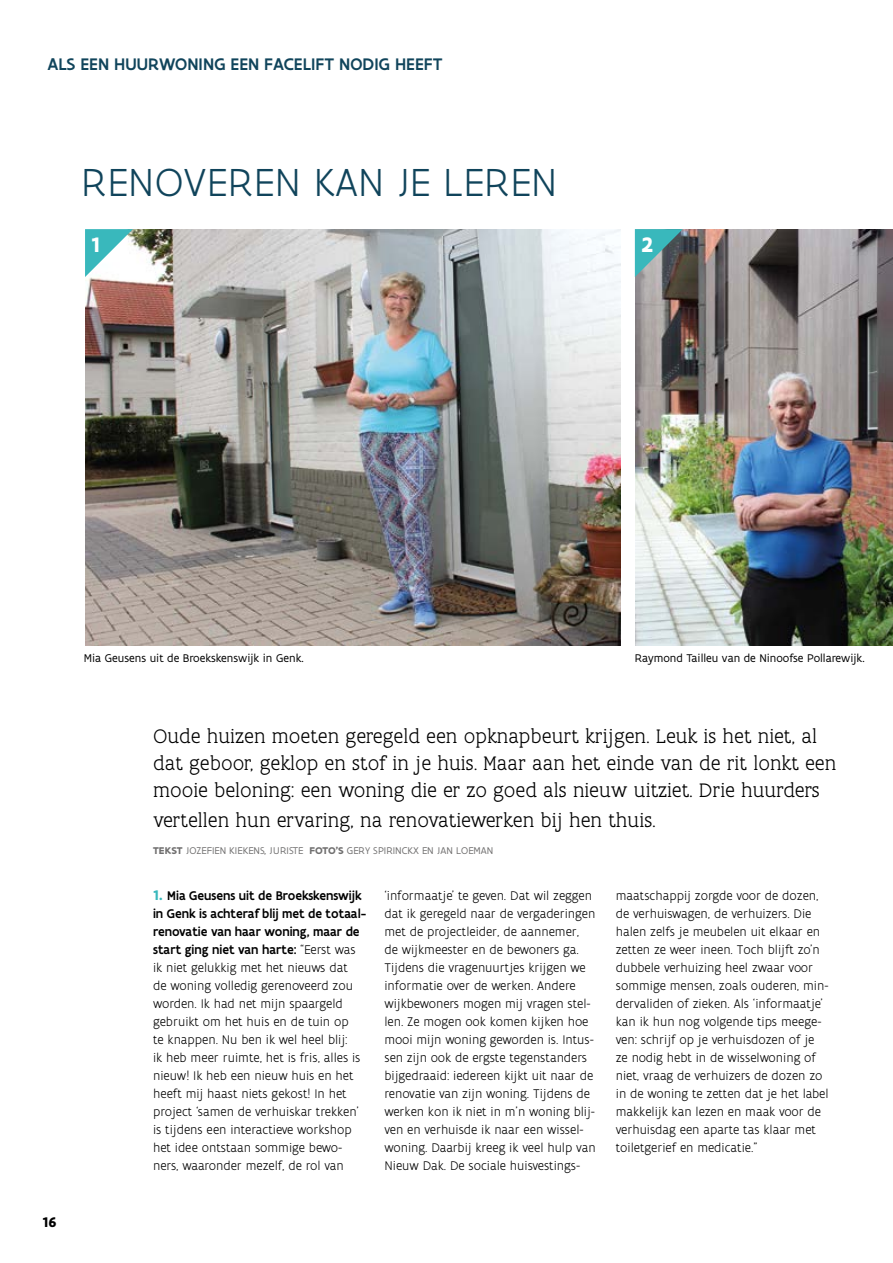
<style>
.page{position:relative;width:893px;height:1263px;background:#fff}
.page>*{position:absolute;margin:0;border:0;box-sizing:border-box;transform-origin:0 0}
.t1{font:300 42px "Flanders Art Sans";letter-spacing:.005em;color:#10445b}
.t2{font:700 22.5px "Flanders Art Sans";color:#fff}
.t3{font:300 21px/27px "Flanders Art Serif";color:#000}
.t4{font:500 18px "Flanders Art Sans";letter-spacing:.005em;color:#10445b}
.t5{font:700 15px "Flanders Art Sans";color:#000}
.t6{font:300 13.5px/18px "Flanders Art Sans";color:#000}
.t7{font:12px "Flanders Art Sans";color:#000}
.t8{font:10.5px "Flanders Art Sans";letter-spacing:.005em;color:#706f6f}
.s1{font-weight:700}
.s2{font-weight:700;font-size:15px;color:#39b8bc}
.s3{font-weight:500}
</style>
<div class="page">
<img style="left:636px;top:230px;width:257px;height:416px">
<img style="left:85px;top:229px;width:535px;height:417px">
<svg style="left:85px;top:229px;width:48px;height:48px"></svg>
<svg style="left:635px;top:229px;width:48px;height:48px;background:#549295"></svg>
<h3 class="t4" style="left:47px;top:53px;width:397px">ALS EEN HUURWONING EEN FACELIFT NODIG HEEFT</h3>
<h1 class="t1" style="left:81px;top:157px;width:478px">RENOVEREN KAN JE LEREN</h1>
<h2 class="t2" style="left:91px;top:230px;width:10px">1</h2>
<h2 class="t2" style="left:641px;top:230px;width:13px">2</h2>
<p class="t7" style="left:84px;top:650px;width:221px">Mia Geusens uit de Broekskenswijk in Genk.</p>
<p class="t7" style="left:635px;top:650px;width:231px">Raymond Tailleu van de Ninoofse Pollarewijk.</p>
<h3 class="t3" style="left:153px;top:723px;width:685px">Oude huizen moeten geregeld een opknapbeurt krijgen. Leuk is het niet, al dat geboor, geklop en stof in je huis. Maar aan het einde van de rit lonkt een mooie beloning: een woning die er zo goed als nieuw uitziet. Drie huurders</h3>
<h3 class="t3" style="left:153px;top:807px;width:504px">vertellen hun ervaring, na renovatiewerken bij hen thuis.</h3>
<p class="t8" style="left:153px;top:844px;width:342px"><span class="s1">TEKST</span> JOZEFIEN KIEKENS, JURISTE <span class="s1">FOTO’S</span> GERY SPIRINCKX EN JAN LOEMAN</p>
<p class="t5" style="left:43px;top:1213px;width:16px">16</p>
<p class="t6" style="left:153px;top:887px;width:215px"><span class="s2">1.</span> <span class="s3">Mia Geusens uit de Broekskenswijk in Genk is achteraf blij met de totaal&shy;renovatie van haar woning, maar de start ging niet van harte:</span> “Eerst was ik niet gelukkig met het nieuws dat<br>de woning volledig gerenoveerd zou worden. Ik had net mijn spaargeld gebruikt om het huis en de tuin op<br>te knappen. Nu ben ik wel heel blij:<br>ik heb meer ruimte, het is fris, alles is nieuw! Ik heb een nieuw huis en het heeft mij haast niets gekost! In het project ‘samen de verhuiskar trekken’ is tijdens een interactieve workshop het idee ontstaan sommige bewo&shy;ners, waaronder mezelf, de rol van</p>
<p class="t6" style="left:384px;top:887px;width:213px">‘informaatje’ te geven. Dat wil zeggen dat ik geregeld naar de vergaderingen met de projectleider, de aannemer, de wijkmeester en de bewoners ga.<br>Tijdens die vragenuurtjes krijgen we informatie over de werken. Andere wijkbewoners mogen mij vragen stel&shy;len. Ze mogen ook komen kijken hoe mooi mijn woning geworden is. Intus&shy;sen zijn ook de ergste tegenstanders bijgedraaid: iedereen kijkt uit naar de renovatie van zijn woning. Tijdens de werken kon ik niet in m’n woning blij&shy;ven en verhuisde ik naar een wissel&shy;woning. Daarbij kreeg ik veel hulp van Nieuw Dak. De sociale huisvestings-</p>
<p class="t6" style="left:616px;top:887px;width:214px">maatschappij zorgde voor de dozen, de verhuiswagen, de verhuizers. Die halen zelfs je meubelen uit elkaar en zetten ze weer ineen. Toch blijft zo’n dubbele verhuizing heel zwaar voor sommige mensen, zoals ouderen, min&shy;dervaliden of zieken. Als ‘informaatje’ kan ik hun nog volgende tips meege&shy;ven: schrijf op je verhuisdozen of je ze nodig hebt in de wisselwoning of niet, vraag de verhuizers de dozen zo in de woning te zetten dat je het label makkelijk kan lezen en maak voor de verhuisdag een aparte tas klaar met toiletgerief en medicatie.”</p>
</div>
